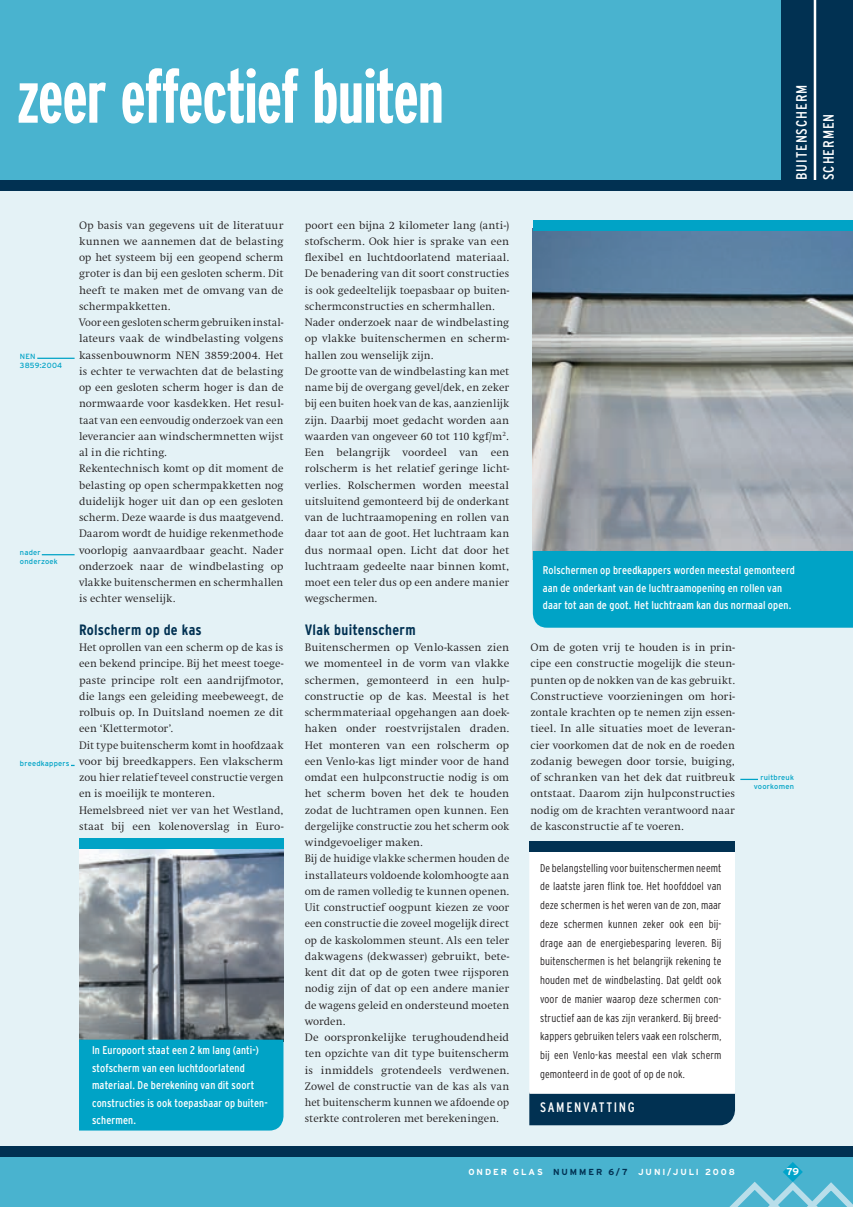
<style>
.page{position:relative;width:853px;height:1207px;background:#fff}
.page>*{position:absolute;margin:0;border:0;box-sizing:border-box;transform-origin:0 0}
.t1{font:700 extra-condensed 75px "Interstate";letter-spacing:-.015em;color:#fff}
.t2{font:700 condensed 15px "Interstate";letter-spacing:.02em;color:#013152}
.t3{font:condensed 15px/27.1px "Interstate";letter-spacing:.06em;color:#fff}
.t4{font:condensed 13.75px "Interstate";color:#fff}
.t5{font:300 11.25px/16.2px "Swift";letter-spacing:.005em;color:#231f20}
.t6{font:300 condensed 11.25px/18.8px "Interstate";letter-spacing:.01em;color:#231f20;text-align:justify}
.t7{font:condensed 11.25px/17.5px "Interstate";letter-spacing:.01em;color:#fff}
.t8{font:700 10px "Interstate";color:#fff}
.t9{font:700 8.75px "Interstate";letter-spacing:.22em;color:#fff}
.t10{font:7.5px/8.8px "Interstate";letter-spacing:.025em;color:#00a3c6}
.s1{color:#013152}
</style>
<div class="page">
<div style="left:0;top:0;width:852px;height:1207px;background:#e4f2f6"></div>
<div style="left:0;top:1146px;width:852px;height:61px;background:#49b3cf"></div>
<div style="left:0;top:0;width:852px;height:184px;background:#49b3cf"></div>
<div style="left:0;top:180px;width:852px;height:11px;background:#013152"></div>
<div style="left:0;top:1146px;width:852px;height:10px;background:#013152"></div>
<div style="left:781px;top:0;width:71px;height:191px;background:#013152"></div>
<hr style="left:813px;top:0;width:3px;height:180px;background:#fff">
<svg style="left:740px;top:779px;width:18px;height:1px"></svg>
<hr style="left:37px;top:358px;width:38px;height:1px;background:#00a3c6">
<hr style="left:42px;top:554px;width:33px;height:1px;background:#00a3c6">
<div style="left:529px;top:1094px;width:206px;height:32px;background:#013152"></div>
<div style="left:529px;top:846px;width:206px;height:248px;background:#fff;border:2px solid #fff"></div>
<div style="left:529px;top:841px;width:206px;height:10px;background:#013152"></div>
<img style="left:79px;top:849px;width:204px;height:190px">
<div style="left:79px;top:838px;width:204px;height:11px;background:#00a3c6"></div>
<div style="left:79px;top:1039px;width:204px;height:91px;background:#00a3c6"></div>
<img style="left:533px;top:231px;width:319px;height:320px">
<div style="left:533px;top:220px;width:319px;height:11px;background:#00a3c6"></div>
<div style="left:533px;top:551px;width:319px;height:77px;background:#00a3c6"></div>
<svg style="left:729px;top:1162px;width:124px;height:45px"></svg>
<h1 class="t1" style="left:17px;top:55px;width:428px">zeer effectief buiten</h1>
<h2 class="t3" style="left:787px;top:180px;width:97px;rotate:-90deg">BUITENSCHERM<br>SCHERMEN</h2>
<p class="t10" style="left:20px;top:352px;width:44px">NEN<br>3859:2004</p>
<p class="t10" style="left:20px;top:548px;width:39px">nader onderzoek</p>
<p class="t10" style="left:20px;top:759px;width:51px">breedkappers</p>
<p class="t5" style="left:79px;top:217px;width:206px">Op basis van gegevens uit de literatuur kunnen we aannemen dat de belasting op het systeem bij een geopend scherm groter is dan bij een gesloten scherm. Dit heeft te maken met de omvang van de schermpakketten.<br>Voor een gesloten scherm gebruiken instal&shy;lateurs vaak de windbelasting volgens kassenbouwnorm NEN 3859:2004. Het is echter te verwachten dat de belasting op een gesloten scherm hoger is dan de normwaarde voor kasdekken. Het resul&shy;taat van een eenvoudig onderzoek van een leverancier aan windschermnetten wijst al in die richting.<br>Rekentechnisch komt op dit moment de belasting op open schermpakketten nog duidelijk hoger uit dan op een gesloten scherm. Deze waarde is dus maatgevend.<br>Daarom wordt de huidige rekenmethode voorlopig aanvaardbaar geacht. Nader onderzoek naar de windbelasting op vlakke buitenschermen en schermhallen is echter wenselijk.</p>
<h2 class="t2" style="left:79px;top:621px;width:124px">Rolscherm op de kas</h2>
<p class="t5" style="left:79px;top:639px;width:206px">Het oprollen van een scherm op de kas is een bekend principe. Bij het meest toege&shy;paste principe rolt een aandrijfmotor, die langs een geleiding meebeweegt, de rolbuis op. In Duitsland noemen ze dit een ‘Klettermotor’.<br>Dit type buitenscherm komt in hoofdzaak voor bij breedkappers. Een vlakscherm zou hier relatief teveel constructie vergen en is moeilijk te monteren.<br>Hemelsbreed niet ver van het Westland, staat bij een kolenoverslag in Euro-</p>
<p class="t7" style="left:92px;top:1041px;width:177px">In Europoort staat een 2 km lang (anti-) stofscherm van een luchtdoorlatend materiaal. De berekening van dit soort constructies is ook toepasbaar op buiten&shy;schermen.</p>
<p class="t5" style="left:305px;top:217px;width:206px">poort een bijna 2 kilometer lang (anti-) stofscherm. Ook hier is sprake van een flexibel en luchtdoorlatend materiaal.<br>De benadering van dit soort constructies is ook gedeeltelijk toepasbaar op buiten&shy;schermconstructies en schermhallen.<br>Nader onderzoek naar de windbelasting op vlakke buitenschermen en scherm&shy;hallen zou wenselijk zijn.<br>De grootte van de windbelasting kan met name bij de overgang gevel/dek, en zeker bij een buiten hoek van de kas, aanzienlijk zijn. Daarbij moet gedacht worden aan waarden van ongeveer 60 tot 110 kgf/m<sup>2</sup>.<br>Een belangrijk voordeel van een rolscherm is het relatief geringe licht&shy;verlies. Rolschermen worden meestal uitsluitend gemonteerd bij de onderkant van de luchtraamopening en rollen van daar tot aan de goot. Het luchtraam kan dus normaal open. Licht dat door het luchtraam gedeelte naar binnen komt, moet een teler dus op een andere manier wegschermen.</p>
<h2 class="t2" style="left:305px;top:621px;width:112px">Vlak buitenscherm</h2>
<p class="t5" style="left:305px;top:639px;width:206px">Buitenschermen op Venlo-kassen zien we momenteel in de vorm van vlakke schermen, gemonteerd in een hulp&shy;constructie op de kas. Meestal is het schermmateriaal opgehangen aan doek&shy;haken onder roestvrijstalen draden.<br>Het monteren van een rolscherm op een Venlo-kas ligt minder voor de hand omdat een hulpconstructie nodig is om het scherm boven het dek te houden zodat de luchtramen open kunnen. Een dergelijke constructie zou het scherm ook windgevoeliger maken.<br>Bij de huidige vlakke schermen houden de installateurs voldoende kolomhoogte aan om de ramen volledig te kunnen openen.<br>Uit constructief oogpunt kiezen ze voor een constructie die zoveel mogelijk direct op de kaskolommen steunt. Als een teler dakwagens (dekwasser) gebruikt, bete&shy;kent dit dat op de goten twee rijsporen nodig zijn of dat op een andere manier de wagens geleid en ondersteund moeten worden.<br>De oorspronkelijke terughoudendheid ten opzichte van dit type buitenscherm is inmiddels grotendeels verdwenen.<br>Zowel de constructie van de kas als van het buitenscherm kunnen we afdoende op sterkte controleren met berekeningen.</p>
<p class="t5" style="left:530px;top:639px;width:206px;text-align:justify">Om de goten vrij te houden is in prin&shy;cipe een constructie mogelijk die steun&shy;punten op de nokken van de kas gebruikt.<br>Constructieve voorzieningen om hori&shy;zontale krachten op te nemen zijn essen&shy;tieel. In alle situaties moet de leveran&shy;cier voorkomen dat de nok en de roeden zodanig bewegen door torsie, buiging, of schranken van het dek dat ruitbreuk ontstaat. Daarom zijn hulpconstructies nodig om de krachten verantwoord naar de kasconstructie af te voeren.</p>
<p class="t7" style="left:543px;top:562px;width:253px">Rolschermen op breedkappers worden meestal gemonteerd aan de onderkant van de luchtraamopening en rollen van daar tot aan de goot. Het luchtraam kan dus normaal open.</p>
<p class="t10" style="left:753px;top:773px;width:42px;text-align:right">ruitbreuk voorkomen</p>
<p class="t6" style="left:540px;top:858px;width:183px">De belangstelling voor buitenschermen neemt de laatste jaren flink toe. Het hoofddoel van deze schermen is het weren van de zon, maar deze schermen kunnen zeker ook een bij&shy;drage aan de energiebesparing leveren. Bij buitenschermen is het belangrijk rekening te houden met de windbelasting. Dat geldt ook voor de manier waarop deze schermen con&shy;structief aan de kas zijn verankerd. Bij breed&shy;kappers gebruiken telers vaak een rolscherm, bij een Venlo-kas meestal een vlak scherm gemonteerd in de goot of op de nok.</p>
<p class="t4" style="left:540px;top:1099px;width:17px">Samenvattin</p>
<p class="t4" style="left:627px;top:1099px;width:9px">g</p>
<p class="t9" style="left:468px;top:1167px;width:268px">ONDER GLAS <span class="s1">NUMMER 6/7</span> JUNI/JULI 2008</p>
<p class="t8" style="left:786px;top:1166px;width:14px">79</p>
</div>
